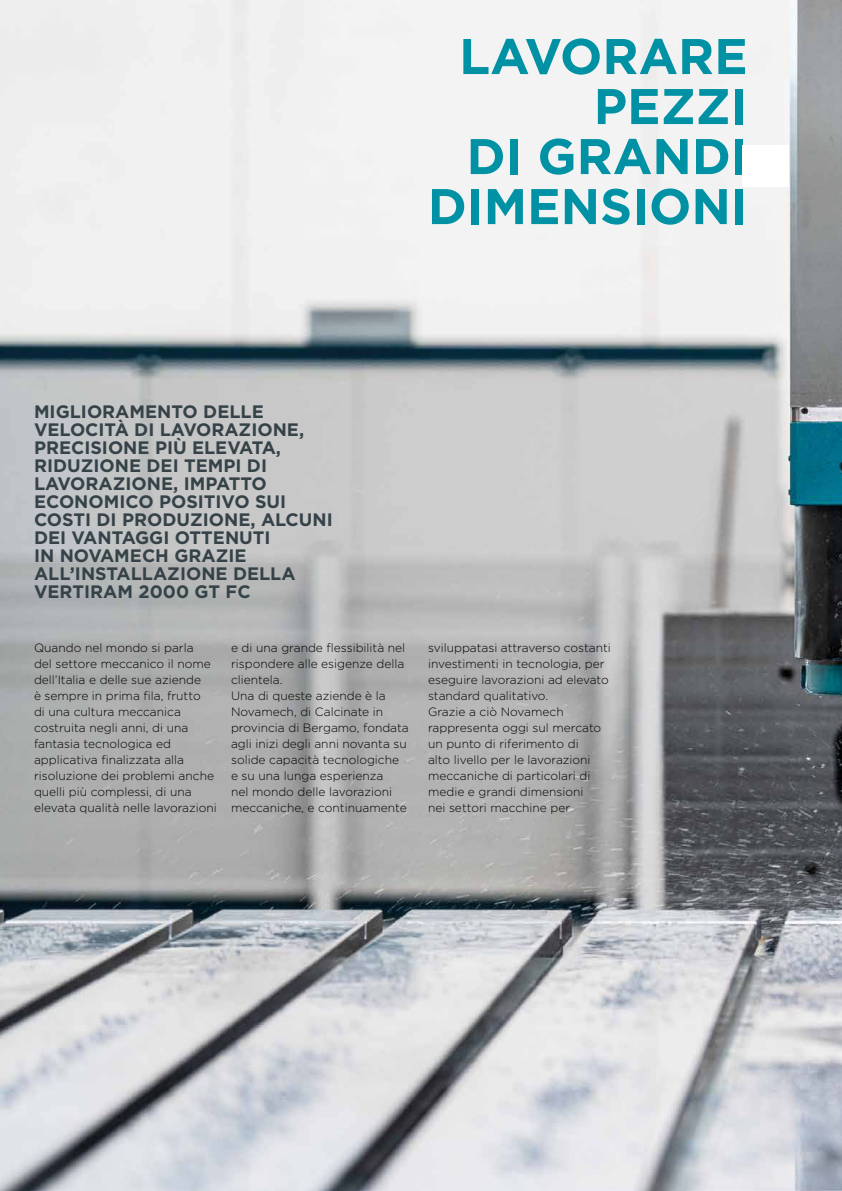
<style>
.page{position:relative;width:842px;height:1191px;background:#fff}
.page>*{position:absolute;margin:0;border:0;box-sizing:border-box;transform-origin:0 0}
.t1{font:700 50px/50px "Gotham";color:#0092a4;text-align:right}
.t2{font:700 18px/18px "Gotham";color:#354248}
.t3{font:300 12px/16px "Gotham";color:#000}
</style>
<div class="page">
<img style="left:0;top:0;width:842px;height:1191px">
<div style="left:743px;top:145px;width:46px;height:42px;background:#fff"></div>
<p class="t2" style="left:34px;top:402px;width:300px">MIGLIORAMENTO DELLE<br>VELOCITÀ DI LAVORAZIONE,<br>PRECISIONE PIÙ ELEVATA,<br>RIDUZIONE DEI TEMPI DI<br>LAVORAZIONE, IMPATTO<br>ECONOMICO POSITIVO SUI<br>COSTI DI PRODUZIONE, ALCUNI<br>DEI VANTAGGI OTTENUTI<br>IN NOVAMECH GRAZIE<br>ALL’INSTALLAZIONE DELLA<br>VERTIRAM 2000 GT FC</p>
<h1 class="t1" style="left:428px;top:31px;width:321px">LAVORARE<br>PEZZI<br>DI GRANDI<br>DIMENSIONI</h1>
<p class="t3" style="left:34px;top:639px;width:184px">Quando nel mondo si parla<br>del settore meccanico il nome dell’Italia e delle sue aziende<br>è sempre in prima fila, frutto<br>di una cultura meccanica costruita negli anni, di una fantasia tecnologica ed applicativa finalizzata alla risoluzione dei problemi anche quelli più complessi, di una elevata qualità nelle lavorazioni</p>
<p class="t3" style="left:231px;top:639px;width:179px">e di una grande flessibilità nel rispondere alle esigenze della clientela.<br>Una di queste aziende è la<br>Novamech, di Calcinate in provincia di Bergamo, fondata agli inizi degli anni novanta su solide capacità tecnologiche e su una lunga esperienza<br>nel mondo delle lavorazioni meccaniche, e continuamente</p>
<p class="t3" style="left:428px;top:639px;width:184px">sviluppatasi attraverso costanti investimenti in tecnologia, per eseguire lavorazioni ad elevato standard qualitativo.<br>Grazie a ciò Novamech rappresenta oggi sul mercato un punto di riferimento di<br>alto livello per le lavorazioni meccaniche di particolari di medie e grandi dimensioni<br>nei settori macchine per</p>
</div>
